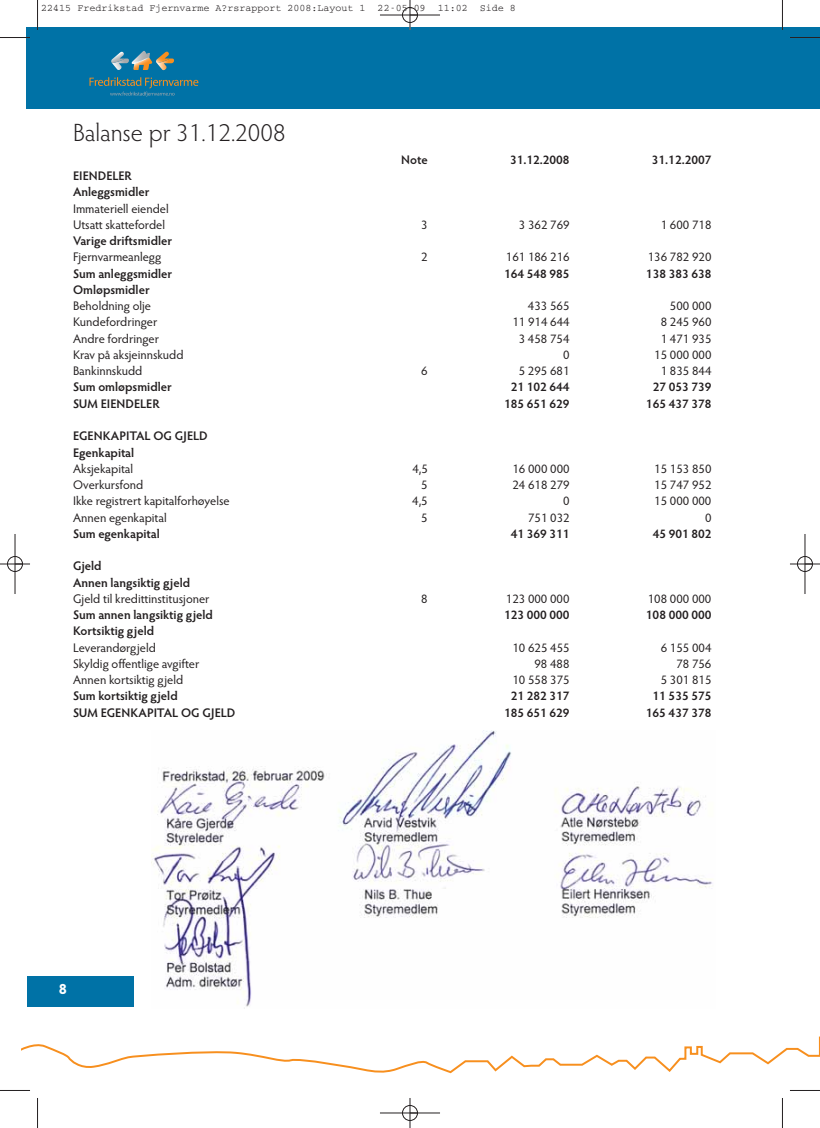
<style>
.page{position:relative;width:820px;height:1128px;background:#fff}
.page>*{position:absolute;margin:0;border:0;box-sizing:border-box;transform-origin:0 0}
.t1{font:300 25px "Hypatia Sans Pro";color:#231f20}
.t2{font:700 15px "Hypatia Sans Pro";color:#fff}
.t3{font:12.5px/16.2px "Hypatia Sans Pro";color:#231f20}
.t4{font:600 12.5px/16.2px "Hypatia Sans Pro";color:#231f20}
.t5{font:10px "Courier";color:#231f20}
</style>
<div class="page">
<svg style="left:22px;top:996px;width:797px;height:77px"></svg>
<div style="left:27px;top:976px;width:106px;height:30px;background:#0072a6"></div>
<div style="left:27px;top:27px;width:792px;height:81px;background:#0072a6"></div>
<svg style="left:89px;top:50px;width:109px;height:47px"></svg>
<img style="left:151px;top:730px;width:564px;height:278px">
<hr style="left:37px;top:0;width:1px;height:30px;background:#231f20">
<hr style="left:0;top:37px;width:30px;height:1px;background:#231f20">
<hr style="left:781px;top:0;width:1px;height:30px;background:#231f20">
<hr style="left:789px;top:37px;width:30px;height:1px;background:#231f20">
<hr style="left:37px;top:1097px;width:1px;height:30px;background:#231f20">
<hr style="left:0;top:1090px;width:30px;height:1px;background:#231f20">
<hr style="left:781px;top:1097px;width:1px;height:30px;background:#231f20">
<hr style="left:789px;top:1090px;width:30px;height:1px;background:#231f20">
<hr style="left:380px;top:15px;width:60px;height:1px;background:#231f20">
<hr style="left:380px;top:1112px;width:60px;height:1px;background:#231f20">
<hr style="left:15px;top:534px;width:1px;height:60px;background:#231f20">
<hr style="left:804px;top:534px;width:1px;height:60px;background:#231f20">
<hr style="left:409px;top:0;width:1px;height:30px;background:#231f20">
<hr style="left:409px;top:1097px;width:1px;height:30px;background:#231f20">
<hr style="left:0;top:563px;width:30px;height:1px;background:#231f20">
<hr style="left:789px;top:563px;width:30px;height:1px;background:#231f20">
<div style="left:402px;top:7px;width:15px;height:16px;border:1px solid #231f20;border-radius:50%"></div>
<div style="left:402px;top:1105px;width:15px;height:15px;border:1px solid #231f20;border-radius:50%"></div>
<div style="left:7px;top:556px;width:16px;height:15px;border:1px solid #231f20;border-radius:50%"></div>
<div style="left:796px;top:556px;width:16px;height:15px;border:1px solid #231f20;border-radius:50%"></div>
<p class="t5" style="left:41px;top:5px;width:475px">22415 Fredrikstad Fjernvarme A?rsrapport 2008:Layout 1 22-05-09 11:02 Side 8</p>
<h1 class="t1" style="left:73px;top:120px;width:214px">Balanse pr 31.12.2008</h1>
<p class="t4" style="left:73px;top:168px;width:78px">EIENDELER<br>Anleggsmidler</p>
<p class="t3" style="left:73px;top:201px;width:97px">Immateriell eiendel<br>Utsatt skattefordel</p>
<p class="t4" style="left:401px;top:152px;width:28px">Note</p>
<p class="t4" style="left:509px;top:152px;width:61px">31.12.2008</p>
<p class="t4" style="left:651px;top:152px;width:61px">31.12.2007</p>
<p class="t3" style="left:421px;top:217px;width:8px">3</p>
<p class="t3" style="left:518px;top:217px;width:52px">3 362 769</p>
<p class="t3" style="left:660px;top:217px;width:52px">1 600 718</p>
<p class="t4" style="left:73px;top:233px;width:101px">Varige driftsmidler</p>
<p class="t3" style="left:73px;top:249px;width:90px">Fjernvarmeanlegg</p>
<p class="t3" style="left:421px;top:249px;width:8px">2</p>
<p class="t3" style="left:505px;top:249px;width:65px">161 186 216</p>
<p class="t3" style="left:647px;top:249px;width:65px">136 782 920</p>
<p class="t4" style="left:73px;top:266px;width:101px">Sum anleggsmidler</p>
<p class="t4" style="left:504px;top:266px;width:67px">164 548 985</p>
<p class="t4" style="left:645px;top:266px;width:67px">138 383 638</p>
<p class="t4" style="left:73px;top:282px;width:78px">Omløpsmidler</p>
<p class="t3" style="left:73px;top:298px;width:80px">Beholdning olje</p>
<p class="t3" style="left:527px;top:298px;width:43px">433 565</p>
<p class="t3" style="left:669px;top:298px;width:43px">500 000</p>
<p class="t3" style="left:73px;top:314px;width:86px">Kundefordringer</p>
<p class="t3" style="left:512px;top:314px;width:59px">11 914 644</p>
<p class="t3" style="left:660px;top:314px;width:52px">8 245 960</p>
<p class="t3" style="left:73px;top:331px;width:87px">Andre fordringer</p>
<p class="t3" style="left:518px;top:331px;width:52px">3 458 754</p>
<p class="t3" style="left:660px;top:331px;width:52px">1 471 935</p>
<p class="t3" style="left:73px;top:347px;width:112px">Krav på aksjeinnskudd</p>
<p class="t3" style="left:562px;top:347px;width:8px">0</p>
<p class="t3" style="left:653px;top:347px;width:59px">15 000 000</p>
<p class="t3" style="left:73px;top:363px;width:71px">Bankinnskudd</p>
<p class="t3" style="left:421px;top:363px;width:8px">6</p>
<p class="t3" style="left:518px;top:363px;width:52px">5 295 681</p>
<p class="t3" style="left:660px;top:363px;width:52px">1 835 844</p>
<p class="t4" style="left:73px;top:379px;width:100px">Sum omløpsmidler</p>
<p class="t4" style="left:510px;top:379px;width:60px">21 102 644</p>
<p class="t4" style="left:652px;top:379px;width:60px">27 053 739</p>
<p class="t4" style="left:73px;top:396px;width:88px">SUM EIENDELER</p>
<p class="t4" style="left:504px;top:396px;width:67px">185 651 629</p>
<p class="t4" style="left:645px;top:396px;width:67px">165 437 378</p>
<p class="t4" style="left:73px;top:428px;width:136px">EGENKAPITAL OG GJELD<br>Egenkapital</p>
<p class="t3" style="left:73px;top:461px;width:62px">Aksjekapital</p>
<p class="t3" style="left:412px;top:461px;width:17px">4,5</p>
<p class="t3" style="left:512px;top:461px;width:59px">16 000 000</p>
<p class="t3" style="left:654px;top:461px;width:59px">15 153 850</p>
<p class="t3" style="left:73px;top:477px;width:72px">Overkursfond</p>
<p class="t3" style="left:421px;top:477px;width:8px">5</p>
<p class="t3" style="left:512px;top:477px;width:59px">24 618 279</p>
<p class="t3" style="left:654px;top:477px;width:59px">15 747 952</p>
<p class="t3" style="left:73px;top:493px;width:158px">Ikke registrert kapitalforhøyelse</p>
<p class="t3" style="left:412px;top:493px;width:17px">4,5</p>
<p class="t3" style="left:563px;top:493px;width:8px">0</p>
<p class="t3" style="left:654px;top:493px;width:59px">15 000 000</p>
<p class="t3" style="left:73px;top:509px;width:95px">Annen egenkapital</p>
<p class="t3" style="left:421px;top:509px;width:8px">5</p>
<p class="t3" style="left:527px;top:509px;width:43px">751 032</p>
<p class="t3" style="left:704px;top:509px;width:8px">0</p>
<p class="t4" style="left:73px;top:526px;width:88px">Sum egenkapital</p>
<p class="t4" style="left:510px;top:526px;width:60px">41 369 311</p>
<p class="t4" style="left:652px;top:526px;width:60px">45 901 802</p>
<p class="t4" style="left:73px;top:558px;width:119px">Gjeld<br>Annen langsiktig gjeld</p>
<p class="t3" style="left:73px;top:591px;width:138px">Gjeld til kredittinstitusjoner</p>
<p class="t3" style="left:421px;top:591px;width:8px">8</p>
<p class="t3" style="left:505px;top:591px;width:65px">123 000 000</p>
<p class="t3" style="left:647px;top:591px;width:65px">108 000 000</p>
<p class="t4" style="left:73px;top:607px;width:141px">Sum annen langsiktig gjeld</p>
<p class="t4" style="left:504px;top:607px;width:67px">123 000 000</p>
<p class="t4" style="left:645px;top:607px;width:67px">108 000 000</p>
<p class="t4" style="left:73px;top:623px;width:83px">Kortsiktig gjeld</p>
<p class="t3" style="left:73px;top:639px;width:84px">Leverandørgjeld</p>
<p class="t3" style="left:512px;top:639px;width:59px">10 625 455</p>
<p class="t3" style="left:660px;top:639px;width:52px">6 155 004</p>
<p class="t3" style="left:73px;top:656px;width:128px">Skyldig offentlige avgifter</p>
<p class="t3" style="left:534px;top:656px;width:37px">98 488</p>
<p class="t3" style="left:676px;top:656px;width:37px">78 756</p>
<p class="t3" style="left:73px;top:672px;width:112px">Annen kortsiktig gjeld</p>
<p class="t3" style="left:512px;top:672px;width:59px">10 558 375</p>
<p class="t3" style="left:660px;top:672px;width:52px">5 301 815</p>
<p class="t4" style="left:73px;top:688px;width:106px">Sum kortsiktig gjeld</p>
<p class="t4" style="left:510px;top:688px;width:60px">21 282 317</p>
<p class="t4" style="left:652px;top:688px;width:60px">11 535 575</p>
<p class="t4" style="left:73px;top:704px;width:164px">SUM EGENKAPITAL OG GJELD</p>
<p class="t4" style="left:503px;top:704px;width:67px">185 651 629</p>
<p class="t4" style="left:645px;top:704px;width:67px">165 437 378</p>
<p class="t2" style="left:59px;top:980px;width:10px">8</p>
</div>
